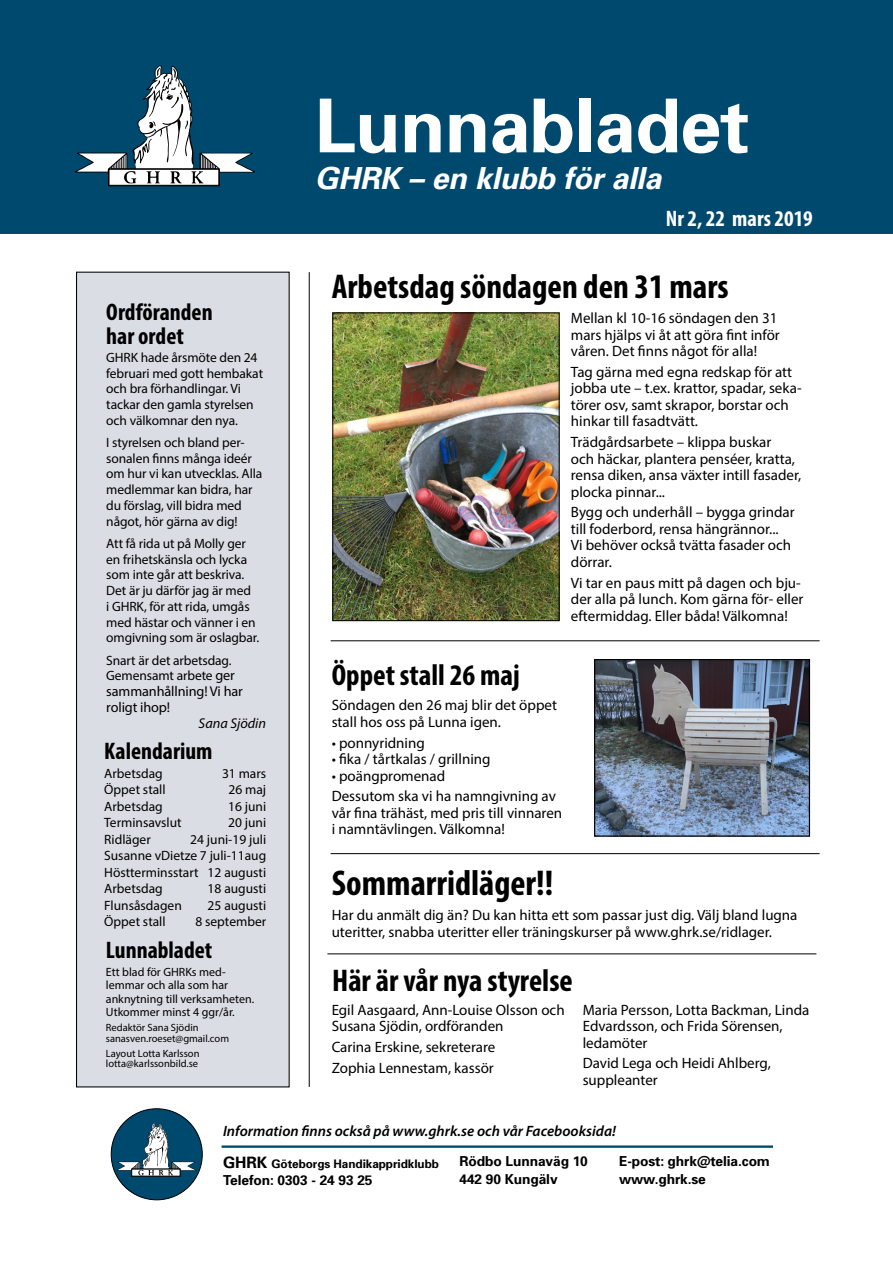
<style>
.page{position:relative;width:893px;height:1263px;background:#fff}
.page>*{position:absolute;margin:0;border:0;box-sizing:border-box;transform-origin:0 0}
.t1{font:700 74.4px "Univers";letter-spacing:-.01em;color:#fff}
.t2{font:700 condensed 36px "Myriad Pro";color:#000}
.t3{font:700 condensed 34.5px "Myriad Pro";color:#000}
.t4{font:700 condensed 31.5px "Myriad Pro";color:#000}
.t5{font:italic 700 30.45px "Univers";letter-spacing:-.005em;color:#fff}
.t6{font:700 condensed 30px "Myriad Pro";color:#000}
.t7{font:700 condensed 24px/24px "Myriad Pro";color:#000}
.t8{font:700 condensed 22.5px "Myriad Pro";color:#fff}
.t9{font:15px/16.5px "Myriad Pro";color:#000}
.t10{font:italic 600 15px "Myriad Pro";color:#000}
.t11{font:14.25px/15.8px "Myriad Pro";letter-spacing:-.01em;color:#000}
.t12{font:italic 14.25px "Myriad Pro";color:#000}
.t13{font:700 13.8px/17.7px "Univers";letter-spacing:-.005em;color:#000}
.t14{font:13.5px/15.8px "Myriad Pro";letter-spacing:-.01em;color:#000}
.t15{font:12px/13.5px "Myriad Pro";color:#000}
.t16{font:700 11.85px "Univers";letter-spacing:-.005em;color:#000}
.t17{font:10.5px/10.5px "Myriad Pro";color:#000}
.s1{font-size:14.25px}
.s2{font-size:15.75px}
</style>
<div class="page">
<div style="left:0;top:0;width:893px;height:234px;background:#00496e"></div>
<div style="left:111px;top:1109px;width:91px;height:91px;background:#00496e;border-radius:50%"></div>
<svg style="left:116px;top:1123px;width:80px;height:54px"></svg>
<svg style="left:75px;top:65px;width:180px;height:121px"></svg>
<hr style="left:222px;top:1145px;width:551px;height:3px;background:#00496e">
<div style="left:77px;top:272px;width:212px;height:815px;background:#dbdde4"></div>
<div style="left:76px;top:272px;width:214px;height:815px;border:1px solid #000"></div>
<hr style="left:309px;top:272px;width:1px;height:815px;background:#000">
<hr style="left:331px;top:640px;width:489px;height:1px;background:#000">
<hr style="left:331px;top:853px;width:489px;height:1px;background:#000">
<hr style="left:327px;top:953px;width:489px;height:1px;background:#000">
<img style="left:334px;top:315px;width:223px;height:304px">
<div style="left:332px;top:313px;width:227px;height:308px;border:1px solid #000"></div>
<img style="left:596px;top:661px;width:212px;height:174px">
<div style="left:594px;top:659px;width:216px;height:178px;border:1px solid #000"></div>
<h1 class="t1" style="left:315px;top:81px;width:436px">Lunnabladet</h1>
<h3 class="t5" style="left:315px;top:160px;width:348px">GHRK – en klubb för alla</h3>
<h3 class="t7" style="left:106px;top:299px;width:108px">Ordföranden har ordet</h3>
<p class="t14" style="left:106px;top:349px;width:158px">GHRK hade årsmöte den 24 februari med gott hembakat och bra förhandlingar. Vi tackar den gamla styrelsen och välkomnar den nya.</p>
<p class="t14" style="left:106px;top:434px;width:158px">I styrelsen och bland per&shy;sonalen finns många ideér om hur vi kan utvecklas. Alla medlemmar kan bidra, har du förslag, vill bidra med något, hör gärna av dig!</p>
<p class="t14" style="left:106px;top:535px;width:154px">Att få rida ut på Molly ger en frihetskänsla och lycka som inte går att beskriva.<br>Det är ju därför jag är med<br>i GHRK, för att rida, umgås med hästar och vänner i en omgivning som är oslagbar.</p>
<p class="t14" style="left:106px;top:652px;width:130px">Snart är det arbetsdag.<br>Gemensamt arbete <span class="s1">ger</span></p>
<p class="t11" style="left:106px;top:683px;width:138px">sammanhållning! Vi har roligt ihop!</p>
<p class="t12" style="left:199px;top:715px;width:69px">Sana Sjödin</p>
<h3 class="t7" style="left:104px;top:738px;width:110px">Kalendarium</h3>
<p class="t14" style="left:104px;top:765px;width:60px">Arbetsdag</p>
<p class="t14" style="left:222px;top:765px;width:46px">31 mars</p>
<p class="t14" style="left:104px;top:781px;width:63px">Öppet stall</p>
<p class="t14" style="left:228px;top:781px;width:39px">26 maj</p>
<p class="t14" style="left:104px;top:798px;width:60px">Arbetsdag</p>
<p class="t14" style="left:228px;top:798px;width:40px">16 juni</p>
<p class="t14" style="left:104px;top:814px;width:79px">Terminsavslut</p>
<p class="t14" style="left:228px;top:814px;width:40px">20 juni</p>
<p class="t14" style="left:104px;top:831px;width:48px">Ridläger</p>
<p class="t14" style="left:104px;top:831px;width:164px;line-height:16.5px;text-align:justify;text-indent:86px">24 juni-19 juli Susanne vDietze 7 juli-11aug Höstterminsstart 12 augusti Arbetsdag</p>
<p class="t14" style="left:208px;top:880px;width:60px">18 augusti</p>
<p class="t14" style="left:104px;top:897px;width:79px">Flunsåsdagen</p>
<p class="t14" style="left:208px;top:897px;width:60px">25 augusti</p>
<p class="t14" style="left:104px;top:913px;width:63px">Öppet stall</p>
<p class="t14" style="left:195px;top:913px;width:72px">8 september</p>
<h3 class="t7" style="left:106px;top:938px;width:108px">Lunnabladet</h3>
<p class="t15" style="left:106px;top:965px;width:150px">Ett blad för GHRKs med&shy;lemmar och alla som har anknytning till verksamheten.<br>Utkommer minst 4 ggr/år.</p>
<p class="t17" style="left:106px;top:1022px;width:125px">Redaktör Sana Sjödin sanasven.roeset@gmail.com</p>
<p class="t17" style="left:106px;top:1047px;width:95px">Layout Lotta Karlsson lotta@karlssonbild.se</p>
<h3 class="t8" style="left:666px;top:204px;width:149px">Nr 2, 22 mars 2019</h3>
<h3 class="t3" style="left:332px;top:265px;width:398px">Arbetsdag söndagen den 31 mars</h3>
<p class="t9" style="left:571px;top:310px;width:210px">Mellan kl 10-16 söndagen den 31 mars hjälps vi åt att göra fint inför våren. Det finns något för alla!</p>
<p class="t9" style="left:571px;top:363px;width:232px">Tag gärna med egna redskap för att jobba ute – t.ex. krattor, spadar, seka&shy;törer osv, samt skrapor, borstar och hinkar till fasadtvätt.</p>
<p class="t9" style="left:571px;top:434px;width:232px">Trädgårdsarbete – klippa buskar<br>och häckar, plantera penséer, kratta, rensa diken, ansa växter intill fasader, plocka pinnar...</p>
<p class="t9" style="left:571px;top:504px;width:225px">Bygg och underhåll – bygga grindar till foderbord, rensa hängrännor...<br>Vi behöver också tvätta fasader och dörrar.</p>
<p class="t9" style="left:571px;top:574px;width:234px">Vi tar en paus mitt på dagen och bju&shy;der alla på lunch. Kom gärna för- eller eftermiddag. Eller båda! Välkomna!</p>
<h3 class="t6" style="left:332px;top:656px;width:190px">Öppet stall 26 maj</h3>
<p class="t9" style="left:332px;top:697px;width:227px">Söndagen den 26 maj blir det öppet stall hos oss på Lunna igen.</p>
<p class="t9" style="left:332px;top:734px;width:95px">• ponnyridning</p>
<p class="t9" style="left:332px;top:750px;width:160px">• fika / tårtkalas / grillning</p>
<p class="t9" style="left:332px;top:765px;width:226px;line-height:20.7px">• poängpromenad<br>Dessutom ska vi ha namngivning av</p>
<p class="t9" style="left:332px;top:804px;width:232px">vår fina trähäst, med pris till vinnaren i namntävlingen. Välkomna!</p>
<h2 class="t2" style="left:332px;top:861px;width:223px">Sommarridläger!!</h2>
<p class="t9" style="left:332px;top:907px;width:467px">Har du anmält dig än? Du kan hitta ett som passar just dig. Välj bland lugna uteritter, snabba uteritter eller träningskurser på www.ghrk.se/ridlager.</p>
<h3 class="t4" style="left:332px;top:961px;width:242px">Här är vår nya styrelse</h3>
<p class="t9" style="left:332px;top:1001px;width:234px">Egil Aasgaard, Ann-Louise Olsson och<br>Susana Sjödin, ordföranden</p>
<p class="t9" style="left:332px;top:1036px;width:165px;line-height:20.7px">Carina Erskine, sekreterare<br>Zophia Lennestam, kassör</p>
<p class="t9" style="left:583px;top:1001px;width:228px">Maria Persson, Lotta Backman, Linda<br>Edvardsson, och Frida Sörensen, ledamöter</p>
<p class="t9" style="left:583px;top:1055px;width:190px">David Lega och Heidi Ahlberg, suppleanter</p>
<p class="t10" style="left:223px;top:1121px;width:394px">Information finns också på www.ghrk.se och vår Facebooksida!</p>
<p class="t16" style="left:223px;top:1156px;width:217px"><span class="s2">GHRK</span> Göteborgs Handikappridklubb</p>
<p class="t13" style="left:223px;top:1172px;width:151px">Telefon: 0303 - 24 93 25</p>
<p class="t13" style="left:459px;top:1152px;width:130px">Rödbo Lunnaväg 10<br>442 90 Kungälv</p>
<p class="t13" style="left:619px;top:1152px;width:152px">E-post: ghrk@telia.com www.ghrk.se</p>
</div>
